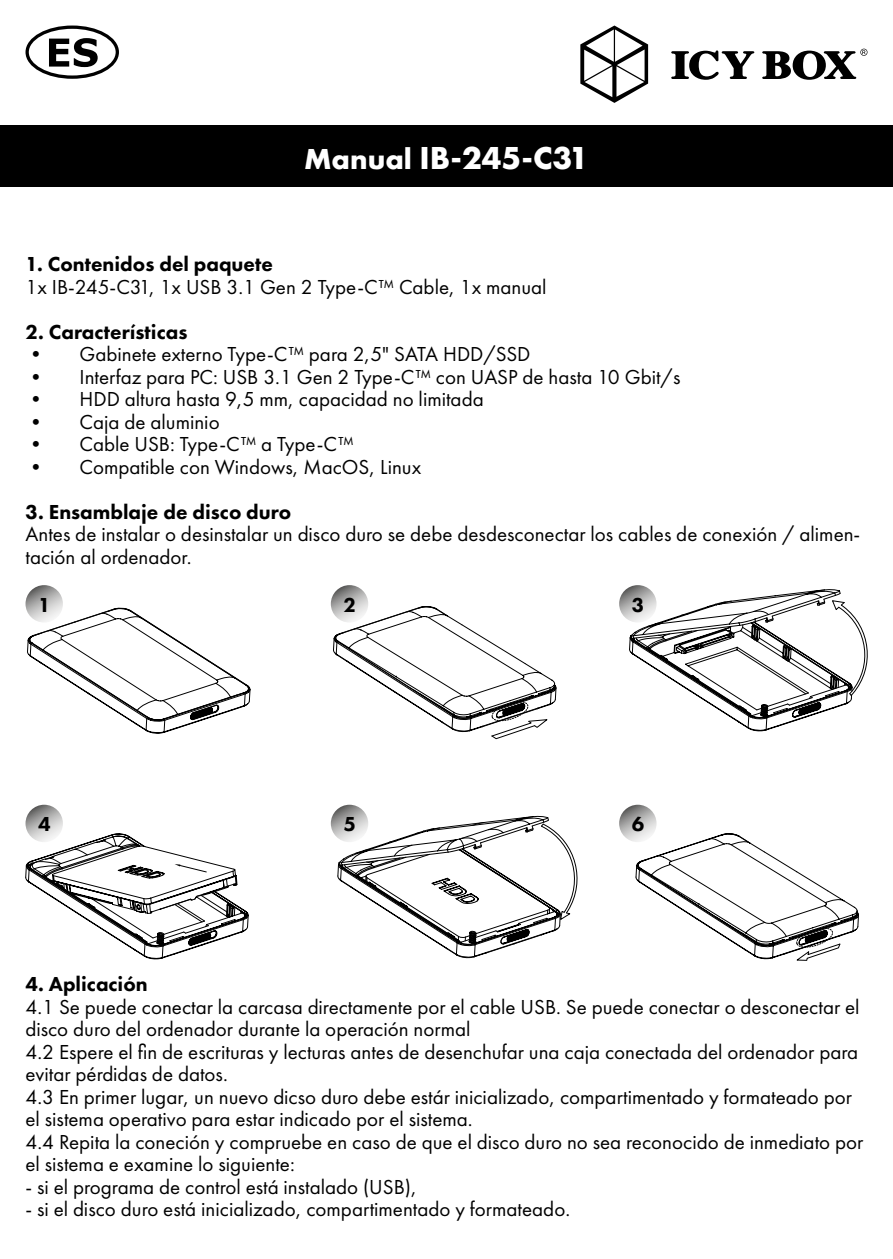
<style>
.page{position:relative;width:893px;height:1259px;background:#fff}
.page>*{position:absolute;margin:0;border:0;box-sizing:border-box;transform-origin:0 0}
.t1{font:700 33px "Futura PT";color:#fff}
.t2{font:21px/22.5px "Futura PT";color:#000}
.t3{font:800 21px "Futura PT";color:#000}
.s1{font-size:30px}
</style>
<div class="page">
<div style="left:0;top:125px;width:893px;height:62px;background:#000"></div>
<svg style="left:580px;top:26px;width:68px;height:77px"></svg>
<svg style="left:671px;top:49px;width:196px;height:31px"></svg>
<svg style="left:27px;top:27px;width:90px;height:50px"></svg>
<div style="left:26px;top:26px;width:93px;height:53px;border:3px solid #000;border-radius:50%"></div>
<svg style="left:49px;top:38px;width:49px;height:29px"></svg>
<svg style="left:27px;top:608px;width:223px;height:125px"></svg>
<svg style="left:333px;top:606px;width:223px;height:133px"></svg>
<svg style="left:633px;top:589px;width:235px;height:141px"></svg>
<svg style="left:337px;top:816px;width:241px;height:142px"></svg>
<svg style="left:635px;top:833px;width:224px;height:127px"></svg>
<svg style="left:27px;top:834px;width:222px;height:124px"></svg>
<svg style="left:26px;top:585px;width:37px;height:37px"></svg>
<svg style="left:26px;top:804px;width:37px;height:38px"></svg>
<svg style="left:331px;top:585px;width:37px;height:37px"></svg>
<svg style="left:331px;top:804px;width:37px;height:38px"></svg>
<svg style="left:619px;top:585px;width:38px;height:37px"></svg>
<svg style="left:619px;top:804px;width:38px;height:38px"></svg>
<h1 class="t1" style="left:304px;top:137px;width:286px"><span class="s1">Manual</span> IB-245-C31</h1>
<p class="t3" style="left:26px;top:251px;width:249px">1. Contenidos del paquete</p>
<p class="t2" style="left:26px;top:275px;width:523px">1x IB-245-C31, 1x USB 3.1 Gen 2 Type-C™ Cable, 1x manual</p>
<p class="t3" style="left:26px;top:318px;width:163px">2. Características</p>
<p class="t2" style="left:26px;top:343px;width:507px">• Gabinete externo Type-C™ para 2,5" SATA HDD/SSD</p>
<p class="t2" style="left:26px;top:365px;width:656px">• Interfaz para PC: USB 3.1 Gen 2 Type-C™ con UASP de hasta 10 Gbit/s</p>
<p class="t2" style="left:26px;top:388px;width:460px">• HDD altura hasta 9,5 mm, capacidad no limitada</p>
<p class="t2" style="left:26px;top:410px;width:196px">• Caja de aluminio</p>
<p class="t2" style="left:26px;top:433px;width:329px">• Cable USB: Type-C™ a Type-C™</p>
<p class="t2" style="left:26px;top:455px;width:397px">• Compatible con Windows, MacOS, Linux</p>
<p class="t3" style="left:26px;top:498px;width:267px">3. Ensamblaje de disco duro</p>
<p class="t2" style="left:26px;top:523px;width:836px">Antes de instalar o desinstalar un disco duro se debe desdesconectar los cables de conexión / alimen&shy;tación al ordenador.</p>
<p class="t3" style="left:38px;top:592px;width:14px">1</p>
<p class="t3" style="left:38px;top:811px;width:14px">4</p>
<p class="t3" style="left:343px;top:592px;width:14px">2</p>
<p class="t3" style="left:343px;top:811px;width:14px">5</p>
<p class="t3" style="left:632px;top:592px;width:14px">3</p>
<p class="t3" style="left:632px;top:811px;width:14px">6</p>
<p class="t3" style="left:26px;top:971px;width:124px">4. Aplicación</p>
<p class="t2" style="left:26px;top:995px;width:839px">4.1 Se puede conectar la carcasa directamente por el cable USB. Se puede conectar o desconectar el disco duro del ordenador durante la operación normal<br>4.2 Espere el fin de escrituras y lecturas antes de desenchufar una caja conectada del ordenador para evitar pérdidas de datos.<br>4.3 En primer lugar, un nuevo dicso duro debe estár inicializado, compartimentado y formateado por el sistema operativo para estar indicado por el sistema.<br>4.4 Repita la coneción y compruebe en caso de que el disco duro no sea reconocido de inmediato por el sistema e examine lo siguiente:</p>
<p class="t2" style="left:26px;top:1175px;width:393px">- si el programa de control está instalado (USB),</p>
<p class="t2" style="left:26px;top:1198px;width:546px">- si el disco duro está inicializado, compartimentado y formateado.</p>
</div>
